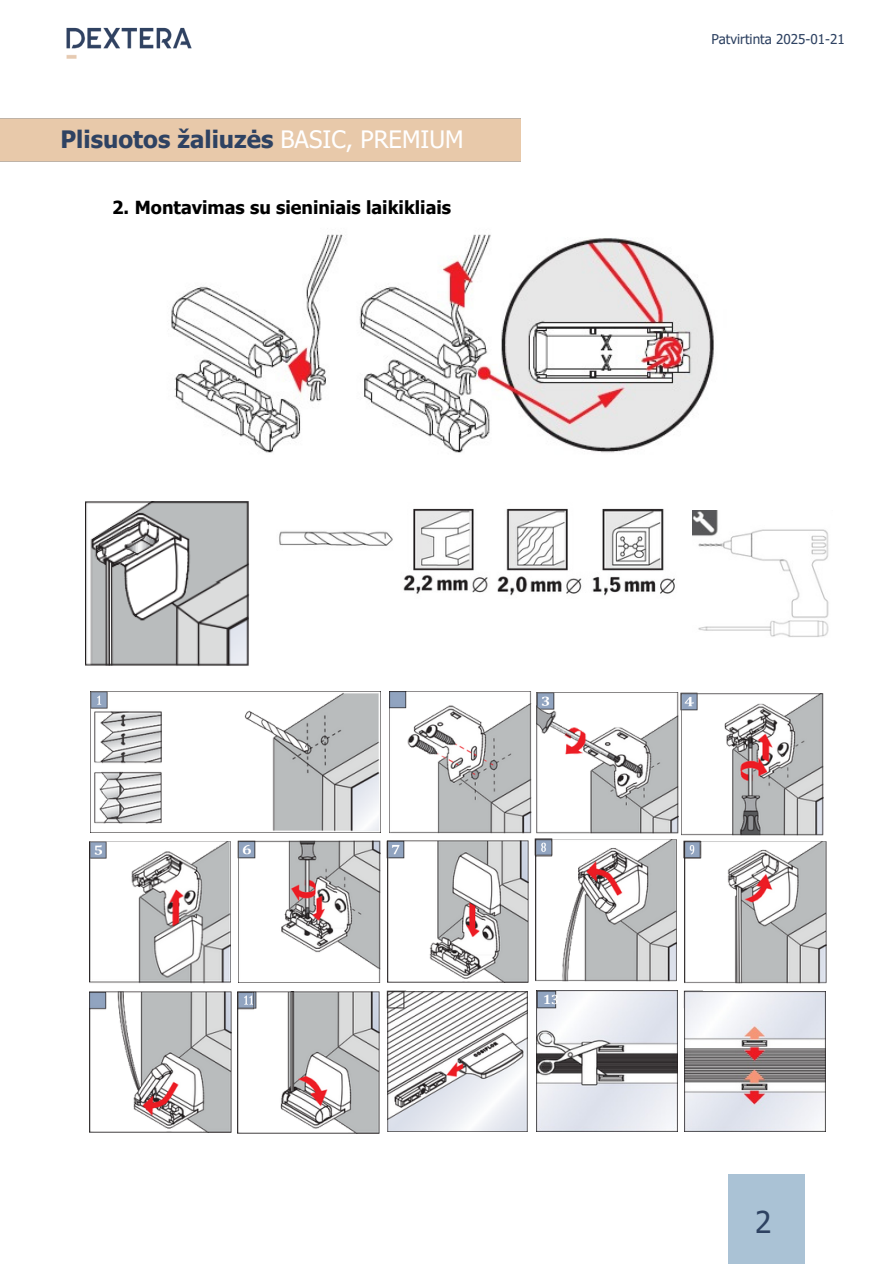
<style>
.page{position:relative;width:894px;height:1264px;background:#fff}
.page>*{position:absolute;margin:0;border:0;box-sizing:border-box;transform-origin:0 0}
.t1{font:30px "Tahoma";color:#2e4262}
.t2{font:700 24px "Tahoma";color:#2e4262}
.t3{font:700 18px "Tahoma";color:#000}
.t4{font:13.5px "Tahoma";color:#2e4262}
.t5{font:700 13.5px "Cambria";color:#fff}
.s1{font-weight:400;color:#fff}
</style>
<div class="page">
<img style="left:171px;top:234px;width:543px;height:219px">
<img style="left:85px;top:501px;width:164px;height:165px">
<img style="left:279px;top:508px;width:396px;height:88px">
<img style="left:692px;top:510px;width:137px;height:127px">
<img style="left:90px;top:691px;width:25px;height:25px">
<img style="left:531px;top:692px;width:30px;height:25px">
<img style="left:673px;top:692px;width:25px;height:25px">
<img style="left:89px;top:841px;width:1px;height:24px">
<img style="left:237px;top:840px;width:1px;height:19px">
<img style="left:380px;top:840px;width:7px;height:25px">
<img style="left:527px;top:831px;width:32px;height:25px">
<img style="left:676px;top:833px;width:31px;height:32px">
<img style="left:231px;top:991px;width:1px;height:24px">
<img style="left:379px;top:990px;width:27px;height:25px">
<img style="left:677px;top:990px;width:26px;height:25px">
<img style="left:91px;top:692px;width:289px;height:140px">
<img style="left:536px;top:693px;width:142px;height:140px">
<img style="left:389px;top:691px;width:142px;height:142px">
<img style="left:681px;top:693px;width:142px;height:142px">
<img style="left:90px;top:841px;width:140px;height:142px">
<img style="left:238px;top:840px;width:142px;height:142px">
<img style="left:387px;top:840px;width:142px;height:142px">
<img style="left:90px;top:991px;width:141px;height:141px">
<img style="left:535px;top:839px;width:141px;height:142px">
<img style="left:684px;top:841px;width:142px;height:142px">
<img style="left:237px;top:991px;width:142px;height:142px">
<img style="left:387px;top:991px;width:140px;height:140px">
<img style="left:684px;top:991px;width:141px;height:140px">
<img style="left:536px;top:990px;width:141px;height:141px">
<img style="left:536px;top:990px;width:27px;height:25px">
<img style="left:692px;top:785px;width:32px;height:33px">
<img style="left:66px;top:27px;width:126px;height:32px">
<div style="left:727px;top:1174px;width:77px;height:89px;background:#aac2d5"></div>
<p class="t2" style="left:60px;top:124px;width:404px">Plisuotos žaliuzės <span class="s1">BASIC, PREMIUM</span></p>
<p class="t3" style="left:112px;top:196px;width:340px">2. Montavimas su sieniniais laikikliais</p>
<h1 class="t4" style="left:711px;top:31px;width:135px">Patvirtinta 2025-01-21</h1>
<p class="t5" style="left:543px;top:990px;width:17px">13</p>
<h2 class="t1" style="left:755px;top:1202px;width:18px">2</h2>
</div>
